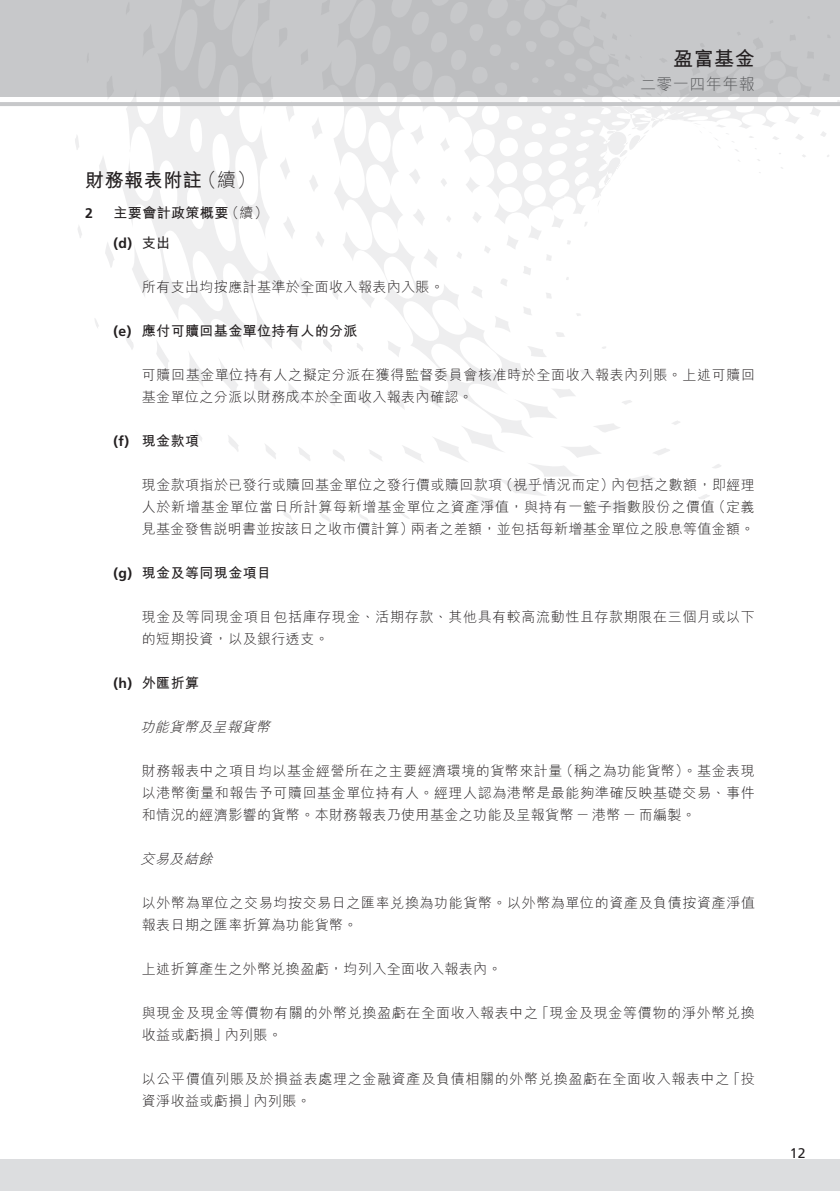
<style>
.page{position:relative;width:840px;height:1191px;background:#fff}
.page>*{position:absolute;margin:0;border:0;box-sizing:border-box;transform-origin:0 0}
.t1{font:700 20px "M Hei HK";color:#231f20}
.t2{font:700 19px "M Hei HK";letter-spacing:.03em;color:#231f20}
.t3{font:300 19px "M Hei HK";color:#231f20}
.t4{font:300 16px "M Hei HK";letter-spacing:.03em;color:#57585a}
.t5{font:300 14px/22px "M Hei HK";letter-spacing:.045em;color:#231f20}
.t6{font:700 14px "M Hei HK";letter-spacing:.03em;color:#231f20}
.t7{font:300 14px "M Hei HK";letter-spacing:.025em;color:#231f20}
.t8{font:700 14px "Frutiger LT Std";color:#231f20}
.t9{font:italic 300 14px "M Hei HK";color:#231f20}
.t10{font:14px "Frutiger LT Std";color:#231f20}
</style>
<div class="page">
<svg style="left:819px;top:131px;width:7px;height:6px"></svg>
<svg style="left:312px;top:119px;width:9px;height:20px"></svg>
<svg style="left:75px;top:136px;width:4px;height:14px"></svg>
<svg style="left:811px;top:106px;width:9px;height:10px"></svg>
<svg style="left:99px;top:157px;width:9px;height:26px"></svg>
<svg style="left:282px;top:158px;width:8px;height:21px"></svg>
<svg style="left:309px;top:175px;width:9px;height:16px"></svg>
<svg style="left:78px;top:226px;width:4px;height:12px"></svg>
<svg style="left:105px;top:242px;width:9px;height:25px"></svg>
<svg style="left:283px;top:217px;width:12px;height:21px"></svg>
<svg style="left:316px;top:232px;width:5px;height:13px"></svg>
<svg style="left:95px;top:319px;width:4px;height:9px"></svg>
<svg style="left:156px;top:351px;width:13px;height:19px"></svg>
<svg style="left:298px;top:278px;width:10px;height:18px"></svg>
<svg style="left:189px;top:353px;width:15px;height:33px"></svg>
<svg style="left:220px;top:361px;width:18px;height:35px"></svg>
<svg style="left:289px;top:327px;width:13px;height:23px"></svg>
<svg style="left:252px;top:369px;width:17px;height:33px"></svg>
<svg style="left:195px;top:430px;width:7px;height:11px"></svg>
<svg style="left:288px;top:383px;width:13px;height:21px"></svg>
<svg style="left:228px;top:435px;width:11px;height:17px"></svg>
<svg style="left:265px;top:444px;width:11px;height:15px"></svg>
<svg style="left:298px;top:447px;width:12px;height:14px"></svg>
<svg style="left:333px;top:450px;width:12px;height:11px"></svg>
<svg style="left:282px;top:510px;width:11px;height:11px"></svg>
<svg style="left:369px;top:450px;width:13px;height:11px"></svg>
<svg style="left:320px;top:512px;width:11px;height:11px"></svg>
<svg style="left:358px;top:513px;width:11px;height:9px"></svg>
<svg style="left:399px;top:438px;width:291px;height:91px"></svg>
<svg style="left:699px;top:494px;width:11px;height:5px"></svg>
<svg style="left:712px;top:464px;width:9px;height:4px"></svg>
<svg style="left:321px;top:96px;width:490px;height:342px"></svg>
<svg style="left:122px;top:122px;width:160px;height:229px"></svg>
<svg style="left:551px;top:215px;width:12px;height:13px"></svg>
<div style="left:0;top:0;width:839px;height:96px;background:#c7c8ca"></div>
<div style="left:806px;top:51px;width:8px;height:8px;background:#bcbdc0"></div>
<svg style="left:617px;top:96px;width:53px;height:4px"></svg>
<svg style="left:122px;top:96px;width:172px;height:26px"></svg>
<div style="left:0;top:1158px;width:839px;height:33px;background:#dcdddf"></div>
<hr style="left:0;top:102px;width:839px;height:4px;background:#c7c8ca">
<h2 class="t2" style="left:85px;top:166px;width:118px">財務報表附註</h2>
<h2 class="t3" style="left:197px;top:167px;width:60px">（續(</h2>
<p class="t8" style="left:85px;top:204px;width:9px">2</p>
<p class="t6" style="left:113px;top:202px;width:116px">主要會計政策概要</p>
<p class="t5" style="left:225px;top:201px;width:44px">（續(</p>
<p class="t8" style="left:113px;top:235px;width:20px">d( )</p>
<p class="t6" style="left:142px;top:233px;width:30px">支出</p>
<p class="t8" style="left:113px;top:323px;width:19px">e( )</p>
<p class="t5" style="left:142px;top:275px;width:303px">所有支出均按應計基準於全面收入報表內入賬。</p>
<p class="t6" style="left:142px;top:321px;width:217px">應付可贖回基金單位持有人的分派</p>
<h1 class="t1" style="left:672px;top:44px;width:83px">盈富基金</h1>
<p class="t4" style="left:639px;top:73px;width:116px">二零一四年年報</p>
<p class="t8" style="left:113px;top:433px;width:17px">f( )</p>
<p class="t5" style="left:142px;top:363px;width:614px">可贖回基金單位持有人之擬定分派在獲得監督委員會核准時於全面收入報表內列賬。上述可贖回基金單位之分派以財務成本於全面收入報表內確認。</p>
<p class="t6" style="left:142px;top:431px;width:59px">現金款項</p>
<p class="t8" style="left:113px;top:565px;width:20px">g( )</p>
<p class="t5" style="left:499px;top:473px;width:116px">（視乎情況而定）</p>
<p class="t5" style="left:142px;top:473px;width:362px">現金款項指於已發行或贖回基金單位之發行價或贖回款項</p>
<p class="t5" style="left:610px;top:473px;width:145px">內包括之數額，即經理</p>
<p class="t5" style="left:711px;top:495px;width:45px">（定義</p>
<p class="t5" style="left:410px;top:495px;width:345px;text-indent:-269px">人於新增基金單位當日所計算每新增基金單位之資產淨值，與持有一籃子指數股份之價值<br>兩者之差額，並包括每新增基金單位之股息等值金額。</p>
<p class="t7" style="left:142px;top:519px;width:273px">見基金發售說明書並按該日之收市價計算）</p>
<p class="t6" style="left:142px;top:563px;width:131px">現金及等同現金項目</p>
<p class="t8" style="left:113px;top:675px;width:20px">h( )</p>
<p class="t5" style="left:142px;top:605px;width:614px">現金及等同現金項目包括庫存現金、活期存款、其他具有較高流動性且存款期限在三個月或以下的短期投資，以及銀行透支。</p>
<p class="t6" style="left:142px;top:673px;width:59px">外匯折算</p>
<p class="t9" style="left:140px;top:717px;width:136px">功能貨幣及呈報貨幣</p>
<p class="t5" style="left:559px;top:759px;width:197px">（稱之為功能貨幣）。基金表現</p>
<p class="t5" style="left:142px;top:759px;width:614px">財務報表中之項目均以基金經營所在之主要經濟環境的貨幣來計量<br>以港幣衡量和報告予可贖回基金單位持有人。經理人認為港幣是最能夠準確反映基礎交易、事件和情況的經濟影響的貨幣。本財務報表乃使用基金之功能及呈報貨幣－港幣－而編製。</p>
<p class="t9" style="left:140px;top:849px;width:78px">交易及結餘</p>
<p class="t5" style="left:142px;top:891px;width:614px">以外幣為單位之交易均按交易日之匯率兌換為功能貨幣。以外幣為單位的資產及負債按資產淨值報表日期之匯率折算為功能貨幣。</p>
<p class="t5" style="left:142px;top:957px;width:361px">上述折算產生之外幣兌換盈虧，均列入全面收入報表內。</p>
<p class="t5" style="left:535px;top:1001px;width:221px">「現金及現金等價物的淨外幣兌換</p>
<p class="t5" style="left:225px;top:1001px;width:315px;text-indent:-83px">與現金及現金等價物有關的外幣兌換盈虧在全面收入報表中之內列賬。</p>
<p class="t5" style="left:142px;top:1023px;width:87px">收益或虧損」</p>
<p class="t5" style="left:253px;top:1067px;width:477px;text-indent:-112px">以公平價值列賬及於損益表處理之金融資產及負債相關的外幣兌換盈虧在全面收入報表中之內列賬。</p>
<p class="t5" style="left:726px;top:1067px;width:30px">「投</p>
<p class="t5" style="left:142px;top:1089px;width:116px">資淨收益或虧損」</p>
<p class="t10" style="left:789px;top:1144px;width:17px">12</p>
</div>
